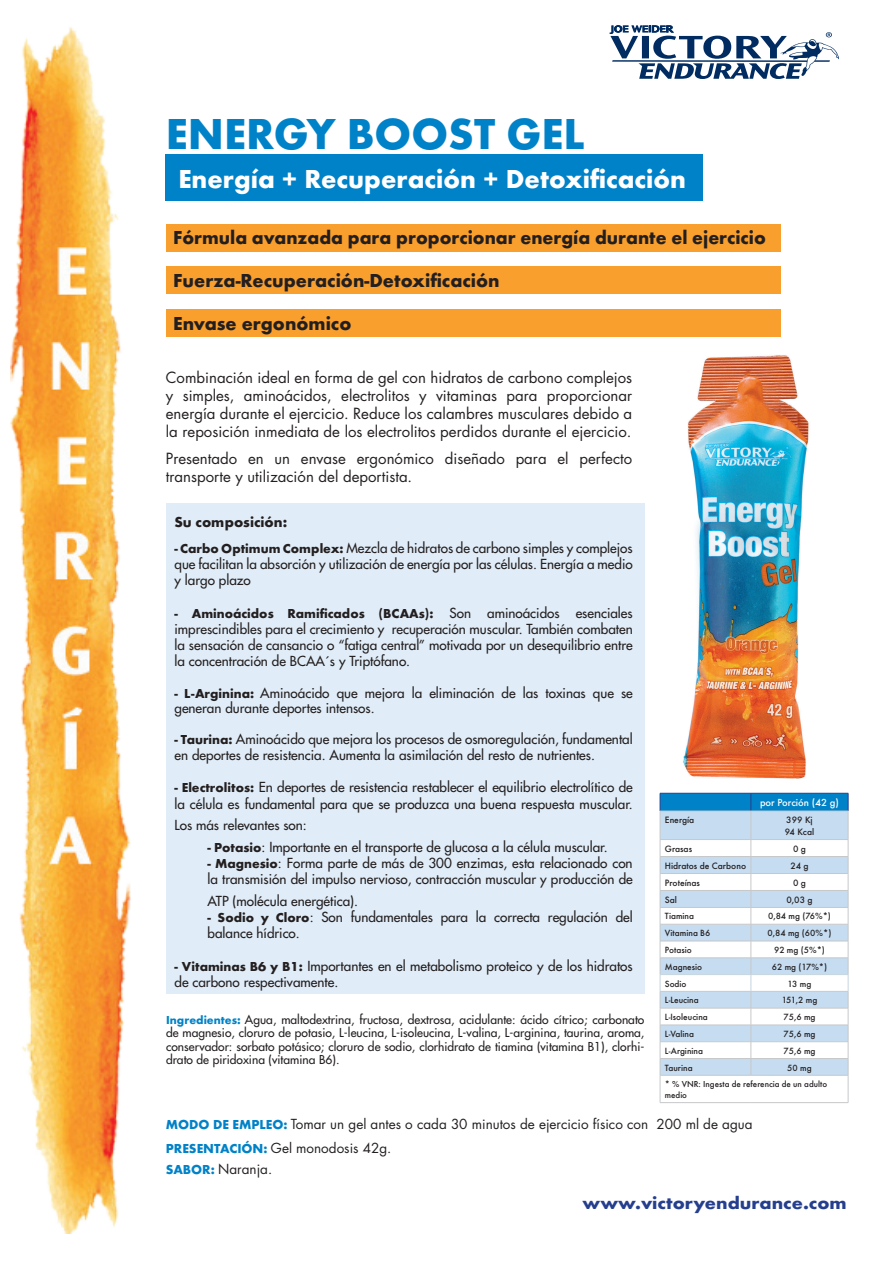
<style>
.page{position:relative;width:893px;height:1263px;background:#fff}
.page>*{position:absolute;margin:0;border:0;box-sizing:border-box;transform-origin:0 0}
.t1{font:700 45px "Futura T";color:#0082c8}
.t2{font:700 27px "Futura T";color:#fff}
.t3{font:700 19.5px "Futura T";color:#231f20}
.t4{font:700 18px "Futura T";color:#253f8e;scale:1.09 1}
.t5{font:15px/18px "Futura";color:#231f20;text-align:justify}
.t6{font:700 15px "Futura T";color:#231f20}
.t7{font:13.5px/16.2px "Futura";color:#231f20}
.t8{font:13.5px/24px "Futura";color:#231f20}
.t9{font:700 13.5px "Futura T";color:#231f20}
.t10{font:12px/13.5px "Futura";letter-spacing:.005em;color:#231f20;text-align:justify}
.t11{font:500 10.65px "Futura T";color:#fff}
.t12{font:500 9.6px/11.6px "Futura T";color:#231f20}
.t13{font:500 9.3px "Futura T";color:#231f20}
.t14{font:500 9px/10.8px "Futura T";color:#231f20}
.s1{font-family:"Futura T";font-weight:700}
.s2{font-family:"Futura";font-weight:400}
.s3{font-family:"Futura T";font-weight:700;color:#0082c8}
</style>
<div class="page">
<div style="left:166px;top:503px;width:478px;height:490px;background:#e0ecf7"></div>
<div style="left:166px;top:266px;width:615px;height:28px;background:#f99f2d"></div>
<div style="left:166px;top:309px;width:615px;height:27px;background:#f99f2d"></div>
<div style="left:167px;top:224px;width:614px;height:27px;background:#f99f2d"></div>
<img style="left:683px;top:355px;width:126px;height:424px">
<img style="left:11px;top:27px;width:120px;height:1206px">
<div style="left:165px;top:154px;width:537px;height:47px;background:#0082c8"></div>
<svg style="left:610px;top:26px;width:229px;height:53px"></svg>
<hr style="left:660px;top:1102px;width:91px;height:1px;background:#c7c8ca">
<hr style="left:751px;top:1102px;width:97px;height:1px;background:#c7c8ca">
<svg style="left:660px;top:793px;width:189px;height:309px"></svg>
<hr style="left:660px;top:924px;width:91px;height:1px;background:#c7c8ca">
<hr style="left:751px;top:924px;width:97px;height:1px;background:#c7c8ca">
<h1 class="t1" style="left:166px;top:107px;width:420px">ENERGY BOOST GEL</h1>
<h2 class="t2" style="left:178px;top:163px;width:509px">Energía + Recuperación + Detoxificación</h2>
<h3 class="t3" style="left:173px;top:226px;width:594px">Fórmula avanzada para proporcionar energía durante el ejercicio</h3>
<h3 class="t3" style="left:173px;top:269px;width:328px">Fuerza-Recuperación-Detoxificación</h3>
<h3 class="t3" style="left:173px;top:312px;width:180px">Envase ergonómico</h3>
<p class="t5" style="left:166px;top:369px;width:468px">Combinación ideal en forma de gel con hidratos de carbono complejos y simples, aminoácidos, electrolitos y vitaminas para proporcionar energía durante el ejercicio. Reduce los calambres musculares debido a la reposición inmediata de los electrolitos perdidos durante el ejercicio.</p>
<p class="t5" style="left:166px;top:449px;width:468px">Presentado en un envase ergonómico diseñado para el perfecto transporte y utilización del deportista.</p>
<p class="t6" style="left:174px;top:513px;width:114px">Su composición:</p>
<p class="t7" style="left:174px;top:540px;width:460px;text-align:justify"><span class="s1">- Carbo Optimum Complex:</span> Mezcla de hidratos de carbono simples y complejos que facilitan la absorción y utilización de energía por las células. Energía a medio y largo plazo</p>
<p class="t9" style="left:174px;top:605px;width:460px">- Aminoácidos Ramificados (BCAAs): <span class="s2">Son aminoácidos esenciales</span></p>
<p class="t7" style="left:174px;top:621px;width:460px;text-align:justify">imprescindibles para el crecimiento y recuperación muscular. También combaten la sensación de cansancio o “fatiga central” motivada por un desequilibrio entre la concentración de BCAA´s y Triptófano.</p>
<p class="t7" style="left:174px;top:685px;width:460px;line-height:15px"><span class="s1">- L-Arginina:</span> Aminoácido que mejora la eliminación de las toxinas que se generan durante deportes intensos.</p>
<p class="t7" style="left:174px;top:731px;width:460px"><span class="s1">- Taurina:</span> Aminoácido que mejora los procesos de osmoregulación, fundamental en deportes de resistencia. Aumenta la asimilación del resto de nutrientes.</p>
<p class="t7" style="left:174px;top:779px;width:460px"><span class="s1">- Electrolitos:</span> En deportes de resistencia restablecer el equilibrio electrolítico de la célula es fundamental para que se produzca una buena respuesta muscular.</p>
<p class="t7" style="left:174px;top:817px;width:134px">Los más relevantes son:</p>
<p class="t7" style="left:207px;top:839px;width:402px"><span class="s1">- Potasio</span>: Importante en el transporte de glucosa a la célula muscular.</p>
<p class="t7" style="left:207px;top:855px;width:427px"><span class="s1">- Magnesio</span>: Forma parte de más de 300 enzimas, esta relacionado con la transmisión del impulso nervioso, contracción muscular y producción de</p>
<p class="t7" style="left:207px;top:893px;width:152px">ATP (molécula energética).</p>
<p class="t7" style="left:207px;top:909px;width:427px"><span class="s1">- Sodio y Cloro</span>: Son fundamentales para la correcta regulación del balance hídrico.</p>
<p class="t7" style="left:174px;top:957px;width:460px"><span class="s1">- Vitaminas B6 y B1:</span> Importantes en el metabolismo proteico y de los hidratos de carbono respectivamente.</p>
<p class="t10" style="left:166px;top:1012px;width:480px"><span class="s3">Ingredientes:</span> Agua, maltodextrina, fructosa, dextrosa, acidulante: ácido cítrico; carbonato de magnesio, cloruro de potasio, L-leucina, L-isoleucina, L-valina, L-arginina, taurina, aroma, conservador: sorbato potásico; cloruro de sodio, clorhidrato de tiamina (vitamina B1), clorhi&shy;drato de piridoxina (vitamina B6).</p>
<p class="t11" style="left:760px;top:796px;width:81px">por Porción (42 g)</p>
<p class="t12" style="left:665px;top:814px;width:31px">Energía</p>
<p class="t12" style="left:785px;top:814px;width:31px">399 Kj<br>94 Kcal</p>
<p class="t12" style="left:665px;top:843px;width:29px">Grasas</p>
<p class="t12" style="left:793px;top:843px;width:14px">0 g</p>
<p class="t12" style="left:665px;top:860px;width:83px">Hidratos de Carbono</p>
<p class="t12" style="left:790px;top:860px;width:20px">24 g</p>
<p class="t12" style="left:665px;top:876px;width:37px">Proteínas</p>
<p class="t12" style="left:793px;top:876px;width:14px">0 g</p>
<p class="t12" style="left:665px;top:893px;width:14px">Sal</p>
<p class="t12" style="left:786px;top:893px;width:28px">0,03 g</p>
<p class="t13" style="left:665px;top:911px;width:31px">Tiamina</p>
<p class="t13" style="left:768px;top:911px;width:64px">0,84 mg (76%*)</p>
<p class="t13" style="left:665px;top:928px;width:47px">Vitamina B6</p>
<p class="t13" style="left:768px;top:928px;width:65px">0,84 mg (60%*)</p>
<p class="t13" style="left:665px;top:944px;width:28px">Potasio</p>
<p class="t13" style="left:774px;top:944px;width:52px">92 mg (5%*)</p>
<p class="t13" style="left:665px;top:961px;width:39px">Magnesio</p>
<p class="t13" style="left:772px;top:961px;width:57px">62 mg (17%*)</p>
<p class="t13" style="left:665px;top:978px;width:23px">Sodio</p>
<p class="t13" style="left:788px;top:978px;width:25px">13 mg</p>
<p class="t13" style="left:665px;top:995px;width:35px">L-Leucina</p>
<p class="t13" style="left:782px;top:995px;width:37px">151,2 mg</p>
<p class="t13" style="left:665px;top:1012px;width:44px">L-Isoleucina</p>
<p class="t13" style="left:783px;top:1012px;width:34px">75,6 mg</p>
<p class="t13" style="left:665px;top:1028px;width:31px">L-Valina</p>
<p class="t13" style="left:783px;top:1028px;width:34px">75,6 mg</p>
<p class="t13" style="left:665px;top:1045px;width:40px">L-Arginina</p>
<p class="t13" style="left:783px;top:1045px;width:34px">75,6 mg</p>
<p class="t13" style="left:665px;top:1062px;width:29px">Taurina</p>
<p class="t13" style="left:787px;top:1062px;width:26px">50 mg</p>
<p class="t14" style="left:665px;top:1078px;width:164px">* % VNR: Ingesta de referencia de un adulto medio</p>
<p class="t8" style="left:166px;top:1112px;width:588px"><span class="s3">MODO DE EMPLEO:</span> Tomar un gel antes o cada 30 minutos de ejercicio físico con 200 ml de agua<br><span class="s3">PRESENTACIÓN:</span> Gel monodosis 42g.</p>
<p class="t8" style="left:166px;top:1157px;width:108px"><span class="s3">SABOR:</span> Naranja.</p>
<h3 class="t4" style="left:583px;top:1192px;width:244px">www.victoryendurance.com</h3>
</div>
